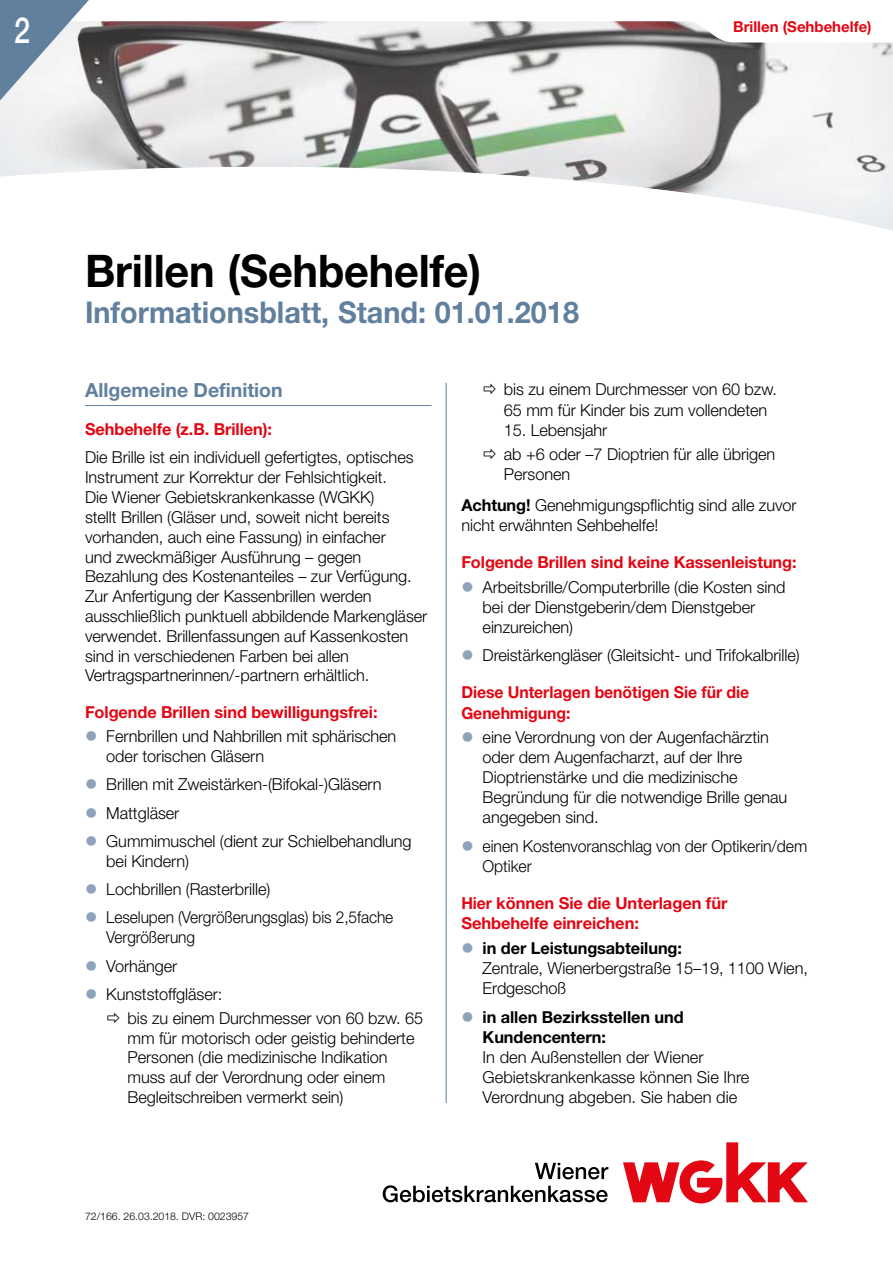
<style>
.page{position:relative;width:893px;height:1263px;background:#fff}
.page>*{position:absolute;margin:0;border:0;box-sizing:border-box;transform-origin:0 0}
.t1{font:700 45px "Helvetica Neue LT Pro";letter-spacing:-.005em;color:#000;scale:.96 1}
.t2{font:500 36px "Helvetica Neue LT Pro";color:#fff;scale:.8 1}
.t3{font:700 30px "Helvetica Neue LT Pro";color:#61809e;scale:.96 1}
.t4{font:700 19.5px "Helvetica Neue LT Pro";color:#61809e}
.t5{font:300 16.5px/19.8px "Helvetica Neue LT Pro";letter-spacing:-.005em;color:#000}
.t6{font:700 16.5px "Helvetica Neue LT Pro";letter-spacing:-.005em;color:#e30613}
.t7{font:700 16.5px/20.1px "Helvetica Neue LT Pro";letter-spacing:-.005em;color:#000}
.t8{font:700 16.5px/20.1px "Helvetica Neue LT Pro";letter-spacing:-.005em;color:#e30613;scale:.95 1}
.t9{font:300 16.5px/20.1px "Helvetica Neue LT Pro";letter-spacing:-.005em;color:#000;scale:.96 1}
.t10{font:700 16.5px/20.1px "Helvetica Neue LT Pro";letter-spacing:-.005em;color:#e30613;scale:.96 1}
.t11{font:300 16.5px/28.3px "Helvetica Neue LT Pro";letter-spacing:-.005em;color:#000;scale:.94 1}
.t12{font:700 15px "Helvetica Neue LT Pro";color:#e30613}
.t13{font:300 10.5px "Helvetica Neue LT Pro";color:#000}
.s1{font-weight:700}
</style>
<div class="page">
<div style="left:0;top:0;width:893px;height:235px;background:#61809e;opacity:.2"></div>
<hr style="left:85px;top:405px;width:347px;height:1px;background:#61809e">
<hr style="left:446px;top:383px;width:1px;height:720px;background:#61809e">
<svg style="left:623px;top:1142px;width:185px;height:61px"></svg>
<svg style="left:383px;top:1185px;width:225px;height:17px"></svg>
<svg style="left:535px;top:1163px;width:73px;height:16px"></svg>
<svg style="left:0;top:0;width:893px;height:100px"></svg>
<h2 class="t2" style="left:14px;top:9px;width:22px">2</h2>
<p class="t12" style="left:733px;top:17px;width:140px">Brillen (Sehbehelfe)</p>
<h1 class="t1" style="left:85px;top:243px;width:414px">Brillen (Sehbehelfe)</h1>
<h3 class="t3" style="left:85px;top:294px;width:516px">Informationsblatt, Stand: 01.01.2018</h3>
<p class="t4" style="left:85px;top:378px;width:199px">Allgemeine Definition</p>
<p class="t6" style="left:85px;top:419px;width:188px">Sehbehelfe (z.B. Brillen):</p>
<p class="t5" style="left:85px;top:447px;width:344px">Die Brille ist ein individuell gefertigtes, optisches Instrument zur Korrektur der Fehlsichtigkeit.<br>Die Wiener Gebietskrankenkasse (WGKK)<br>stellt Brillen (Gläser und, soweit nicht bereits vorhanden, auch eine Fassung) in einfacher<br>und zweckmäßiger Ausführung – gegen Bezahlung des Kostenanteiles – zur Verfügung.<br>Zur Anfertigung der Kassenbrillen werden ausschließlich punktuell abbildende Markengläser verwendet. Brillenfassungen auf Kassenkosten sind in verschiedenen Farben bei allen Vertragspartnerinnen/-partnern erhältlich.</p>
<p class="t6" style="left:85px;top:702px;width:294px">Folgende Brillen sind bewilligungsfrei:</p>
<p class="t5" style="left:106px;top:726px;width:292px">Fernbrillen und Nahbrillen mit sphärischen oder torischen Gläsern</p>
<p class="t5" style="left:106px;top:770px;width:307px;line-height:28.3px">Brillen mit Zweistärken-(Bifokal-)Gläsern<br>Mattgläser<br>Gummimuschel (dient zur Schielbehandlung</p>
<p class="t5" style="left:106px;top:846px;width:289px;line-height:28.3px">bei Kindern)<br>Lochbrillen (Rasterbrille)<br>Leselupen (Vergrößerungsglas) bis 2,5fache</p>
<p class="t11" style="left:106px;top:923px;width:125px">Vergrößerung<br>Vorhänger<br>Kunststoffgläser:</p>
<p class="t5" style="left:128px;top:1008px;width:297px">bis zu einem Durchmesser von 60 bzw. 65 mm für motorisch oder geistig behinderte Personen (die medizinische Indikation muss auf der Verordnung oder einem Begleitschreiben vermerkt sein)</p>
<p class="t5" style="left:504px;top:379px;width:275px">bis zu einem Durchmesser von 60 bzw.<br>65 mm für Kinder bis zum vollendeten</p>
<p class="t5" style="left:504px;top:417px;width:273px;line-height:24.3px">15. Lebensjahr<br>ab +6 oder –7 Dioptrien für alle übrigen</p>
<p class="t5" style="left:461px;top:459px;width:337px;line-height:30.8px;text-indent:43px">Personen<br><span class="s1">Achtung!</span> Genehmigungspflichtig sind alle zuvor</p>
<p class="t5" style="left:461px;top:515px;width:198px">nicht erwähnten Sehbehelfe!</p>
<p class="t6" style="left:461px;top:552px;width:337px">Folgende Brillen sind keine Kassenleistung:</p>
<p class="t5" style="left:483px;top:576px;width:304px">Arbeitsbrille/Computerbrille (die Kosten sind bei der Dienstgeberin/dem Dienstgeber einzureichen)</p>
<p class="t5" style="left:483px;top:645px;width:319px">Dreistärkengläser (Gleitsicht- und Trifokalbrille)</p>
<p class="t10" style="left:461px;top:682px;width:301px">Diese Unterlagen benötigen Sie für die<br>Genehmigung:</p>
<p class="t5" style="left:483px;top:727px;width:306px">eine Verordnung von der Augenfachärztin oder dem Augenfacharzt, auf der Ihre Dioptrienstärke und die medizinische Begründung für die notwendige Brille genau angegeben sind.</p>
<p class="t9" style="left:483px;top:836px;width:340px">einen Kostenvoranschlag von der Optikerin/dem<br>Optiker</p>
<p class="t8" style="left:461px;top:893px;width:282px">Hier können Sie die Unterlagen für<br>Sehbehelfe einreichen:</p>
<p class="t7" style="left:483px;top:937px;width:201px">in der Leistungsabteilung:</p>
<p class="t5" style="left:483px;top:958px;width:327px">Zentrale, Wienerbergstraße 15–19, 1100 Wien,<br>Erdgeschoß</p>
<p class="t7" style="left:483px;top:1006px;width:203px">in allen Bezirksstellen und<br>Kundencentern:</p>
<p class="t5" style="left:483px;top:1046px;width:268px">In den Außenstellen der Wiener<br>Gebietskrankenkasse können Sie Ihre<br>Verordnung abgeben. Sie haben die</p>
<p class="t13" style="left:85px;top:1210px;width:166px">72/166. 26.03.2018. DVR: 0023957</p>
</div>
